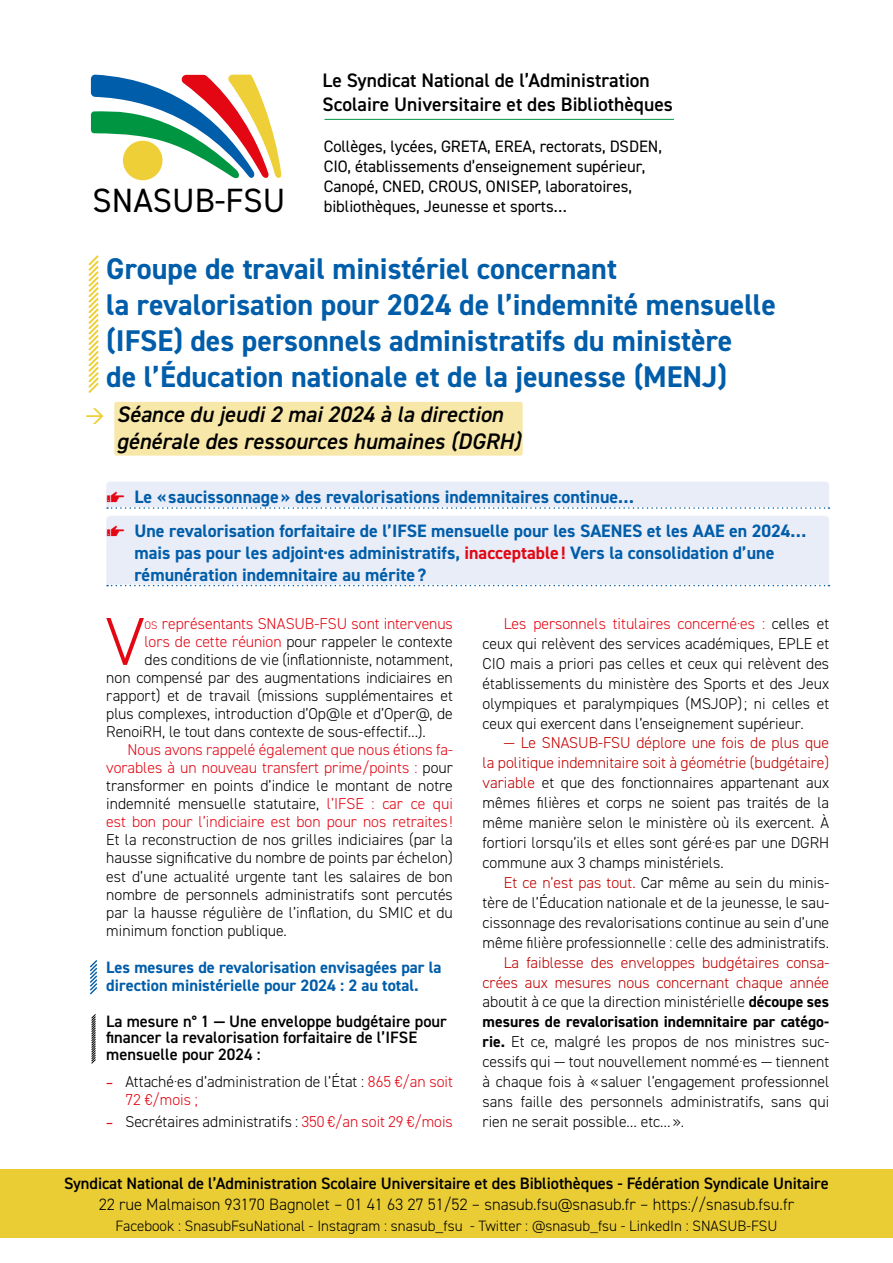
<style>
.page{position:relative;width:893px;height:1263px;background:#fff}
.page>*{position:absolute;margin:0;border:0;box-sizing:border-box;transform-origin:0 0}
.t1{font:300 67.95px "DIN2014";color:#e30613}
.t2{font:33.75px "DIN2014";color:#000}
.t3{font:700 30px/36px "DIN2014";color:#005da9}
.t4{font:italic 600 22.5px/27px "DIN2014";color:#000}
.t5{font:600 19.5px/23.4px "DIN2014";color:#000}
.t6{font:700 18px/34.3px "DIN2014";color:#005da9}
.t7{font:600 16.5px/16.5px "DIN2014";letter-spacing:-.005em;color:#000}
.t8{font:16.5px/19.8px "DIN2014";letter-spacing:-.005em;color:#000}
.t9{font:300 16.5px "DIN2014";color:#000}
.t10{font:700 16.5px/18px "DIN2014";color:#005da9}
.t11{font:300 15.75px/20px "DIN2014";color:#000;text-align:justify}
.t12{font:300 15.75px/18px "DIN2014";color:#e30613;text-align:justify}
.t13{font:300 15px "DIN2014";color:#000}
.s1{color:#eecf37}
.s2{font-weight:600;color:#e30613}
.s3{color:#e30613}
.s4{font-size:10.95px}
.s5{color:#000}
.s6{font-size:22.5px;color:#e30613}
.s7{color:#c00000}
.s8{font-weight:700}
</style>
<div class="page">
<div style="left:0;top:1169px;width:893px;height:68px;background:#eacd35"></div>
<svg style="left:88px;top:255px;width:11px;height:138px"></svg>
<svg style="left:91px;top:74px;width:191px;height:107px"></svg>
<hr style="left:324px;top:119px;width:350px;height:1px;background:#009641">
<div style="left:114px;top:402px;width:409px;height:54px;background:#f7e7a8;border-radius:2px"></div>
<svg style="left:90px;top:960px;width:8px;height:35px"></svg>
<svg style="left:91px;top:1014px;width:5px;height:50px"></svg>
<svg style="left:106px;top:481px;width:723px;height:28px;background:#e7ecf7"></svg>
<div style="left:106px;top:516px;width:723px;height:69px;background:#e9edf8"></div>
<svg style="left:107px;top:585px;width:722px;height:1px"></svg>
<h2 class="t2" style="left:93px;top:179px;width:194px">SNASUB-FSU</h2>
<p class="t5" style="left:322px;top:68px;width:352px">Le Syndicat National de l’Administration<br>Scolaire Universitaire et des Bibliothèques</p>
<p class="t8" style="left:324px;top:136px;width:340px">Collèges, lycées, GRETA, EREA, rectorats, DSDEN, CIO, établissements d’enseignement supérieur, Canopé, CNED, CROUS, ONISEP, laboratoires, bibliothèques, Jeunesse et sports…</p>
<h3 class="t3" style="left:106px;top:250px;width:671px">Groupe de travail ministériel concernant<br>la revalorisation pour 2024 de l’indemnité mensuelle (IFSE) des personnels administratifs du ministère<br>de l’Éducation nationale et de la jeunesse (MENJ)</h3>
<h3 class="t4" style="left:116px;top:400px;width:406px;text-indent:-31px"><span class="s1">→</span> Séance du jeudi 2 mai 2024 à la direction générale des ressources humaines (DGRH)</h3>
<p class="t6" style="left:106px;top:479px;width:702px"><span class="s2">☞</span> Le «saucissonnage» des revalorisations indemnitaires continue…<br><span class="s2">☞</span> Une revalorisation forfaitaire de l’IFSE mensuelle pour les SAENES et les AAE en 2024…</p>
<p class="t6" style="left:134px;top:542px;width:642px;line-height:21.6px">mais pas pour les adjoint·es administratifs, <span class="s3">inacceptable !</span> Vers la consolidation d’une rémunération indemnitaire au mérite ?</p>
<h1 class="t1" style="left:106px;top:600px;width:40px">V</h1>
<p class="t12" style="left:145px;top:614px;width:310px"><span class="s4">os</span> représentants SNASUB-FSU sont intervenus</p>
<p class="t11" style="left:145px;top:631px;width:310px"><span class="s3">lors de cette réunion</span> pour rappeler le contexte</p>
<p class="t11" style="left:145px;top:649px;width:310px">des conditions de vie (inflationniste, notamment,</p>
<p class="t11" style="left:106px;top:668px;width:348px">non compensé par des augmentations indiciaires en</p>
<p class="t11" style="left:106px;top:686px;width:348px">rapport) et de travail (missions supplémentaires et</p>
<p class="t11" style="left:106px;top:704px;width:348px">plus complexes, introduction d’Op@le et d’Oper@, de</p>
<p class="t11" style="left:106px;top:722px;width:321px">RenoiRH, le tout dans contexte de sous-effectif…).</p>
<p class="t12" style="left:106px;top:741px;width:348px;text-indent:21px">Nous avons rappelé également que nous étions fa&shy;vorables à un nouveau transfert prime/points : <span class="s5">pour transformer en points d’indice le montant de notre indemnité mensuelle statutaire,</span> l’IFSE : car ce qui est bon pour l’indiciaire est bon pour nos retraites !</p>
<p class="t11" style="left:106px;top:831px;width:348px;line-height:18px">Et la reconstruction de nos grilles indiciaires (par la hausse significative du nombre de points par échelon) est d’une actualité urgente tant les salaires de bon nombre de personnels administratifs sont percutés par la hausse régulière de l’inflation, du SMIC et du minimum fonction publique.</p>
<p class="t10" style="left:106px;top:958px;width:337px">Les mesures de revalorisation envisagées par la direction ministérielle pour 2024 : 2 au total.</p>
<p class="t7" style="left:106px;top:1012px;width:342px">La mesure n° 1 — Une enveloppe budgétaire pour financer la revalorisation forfaitaire de l’IFSE mensuelle pour 2024 :</p>
<p class="t11" style="left:125px;top:1072px;width:329px;line-height:18px;text-indent:-19px"><span class="s6">-</span> Attaché·es d’administration de l’État : <span class="s3">865 €/an soit<br>72 €/mois ;</span></p>
<p class="t11" style="left:106px;top:1111px;width:348px"><span class="s6">-</span> Secrétaires administratifs : <span class="s3">350 €/an soit 29 €/mois</span></p>
<p class="t11" style="left:483px;top:613px;width:348px;text-indent:21px"><span class="s3">Les personnels titulaires concerné·es :</span> celles et ceux qui relèvent des services académiques, EPLE et CIO mais a priori pas celles et ceux qui relèvent des établissements du ministère des Sports et des Jeux olympiques et paralympiques (MSJOP); ni celles et ceux qui exercent dans l’enseignement supérieur.</p>
<p class="t11" style="left:483px;top:733px;width:348px;text-indent:21px"><span class="s7">— Le SNASUB-FSU déplore une fois de plus que la politique indemnitaire soit à géométrie (budgétaire) variable</span> et que des fonctionnaires appartenant aux mêmes filières et corps ne soient pas traités de la même manière selon le ministère où ils exercent. À fortiori lorsqu’ils et elles sont géré·es par une DGRH commune aux 3 champs ministériels.</p>
<p class="t11" style="left:483px;top:872px;width:348px;text-indent:21px"><span class="s7">Et ce n’est pas tout.</span> Car même au sein du minis&shy;tère de l’Éducation nationale et de la jeunesse, le sau&shy;cissonnage des revalorisations continue au sein d’une même filière professionnelle : celle des administratifs.</p>
<p class="t11" style="left:483px;top:952px;width:348px;text-indent:21px"><span class="s7">La faiblesse des enveloppes budgétaires consa&shy;crées aux mesures nous concernant chaque année </span>aboutit à ce que la direction ministérielle <span class="s8">découpe ses mesures de revalorisation indemnitaire par catégo&shy;rie.</span> Et ce, malgré les propos de nos ministres suc&shy;cessifs qui — tout nouvellement nommé·es — tiennent à chaque fois à «saluer l’engagement professionnel sans faille des personnels administratifs, sans qui rien ne serait possible… etc…».</p>
<p class="t7" style="left:64px;top:1174px;width:766px">Syndicat National de l’Administration Scolaire Universitaire et des Bibliothèques - Fédération Syndicale Unitaire</p>
<p class="t9" style="left:99px;top:1194px;width:697px">22 rue Malmaison 93170 Bagnolet – 01 41 63 27 51/52 – snasub.fsu@snasub.fr – https://snasub.fsu.fr</p>
<p class="t13" style="left:116px;top:1216px;width:663px">Facebook : SnasubFsuNational - Instagram : snasub_fsu - Twitter : @snasub_fsu - LinkedIn : SNASUB-FSU</p>
</div>
